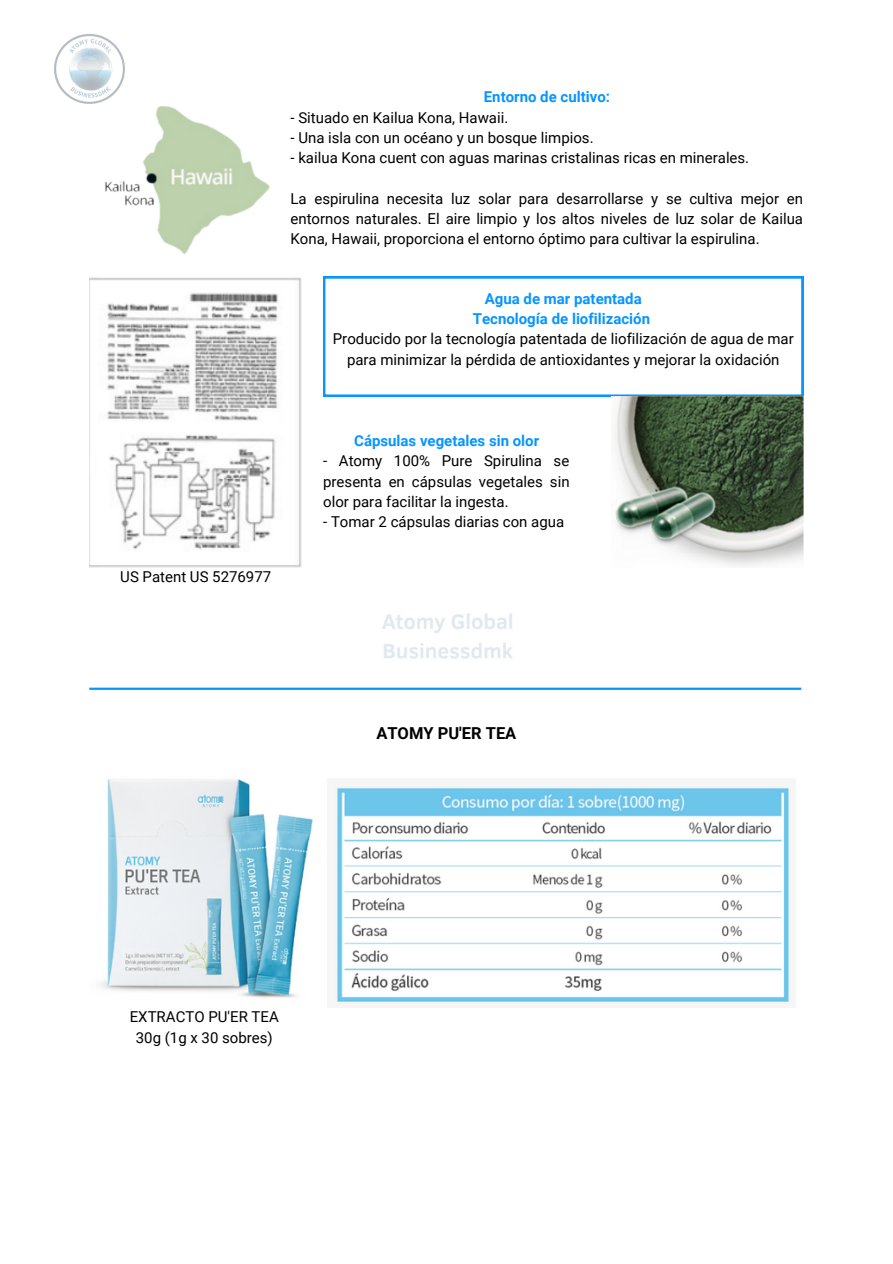
<style>
.page{position:relative;width:893px;height:1264px;background:#fff}
.page>*{position:absolute;margin:0;border:0;box-sizing:border-box;transform-origin:0 0}
.t1{font:700 16.5px "Roboto";color:#000}
.t2{font:15px/20.2px "Roboto";color:#000;text-align:center}
.t3{font:700 15px/20.2px "Roboto";color:#0795ff;text-align:center}
</style>
<div class="page">
<img style="left:105px;top:106px;width:165px;height:148px">
<img style="left:89px;top:277px;width:213px;height:290px">
<svg style="left:323px;top:276px;width:480px;height:121px"></svg>
<img style="left:611px;top:396px;width:192px;height:170px">
<img style="left:382px;top:613px;width:131px;height:46px">
<img style="left:54px;top:34px;width:71px;height:70px">
<hr style="left:89px;top:687px;width:712px;height:3px;background:#0795ff">
<img style="left:100px;top:779px;width:213px;height:219px">
<img style="left:336px;top:787px;width:455px;height:217px">
<p class="t3" style="left:484px;top:87px;width:128px">Entorno de cultivo:</p>
<p class="t2" style="left:290px;top:107px;width:219px">- Situado en Kailua Kona, Hawaii.</p>
<p class="t2" style="left:290px;top:128px;width:304px">- Una isla con un océano y un bosque limpios.</p>
<p class="t2" style="left:290px;top:148px;width:460px">- kailua Kona cuent con aguas marinas cristalinas ricas en minerales.</p>
<p class="t2" style="left:290px;top:188px;width:514px;text-align:justify">La espirulina necesita luz solar para desarrollarse y se cultiva mejor en entornos naturales. El aire limpio y los altos niveles de luz solar de Kailua Kona, Hawaii, proporciona el entorno óptimo para cultivar la espirulina.</p>
<p class="t3" style="left:473px;top:288px;width:179px">Agua de mar patentada<br>Tecnología de liofilización</p>
<p class="t2" style="left:333px;top:329px;width:462px">Producido por la tecnología patentada de liofilización de agua de mar para minimizar la pérdida de antioxidantes y mejorar la oxidación</p>
<p class="t2" style="left:120px;top:566px;width:152px">US Patent US 5276977</p>
<p class="t3" style="left:354px;top:431px;width:186px">Cápsulas vegetales sin olor</p>
<p class="t2" style="left:323px;top:451px;width:248px;text-align:justify">- Atomy 100% Pure Spirulina se presenta en cápsulas vegetales sin olor para facilitar la ingesta.</p>
<p class="t2" style="left:323px;top:512px;width:242px">- Tomar 2 cápsulas diarias con agua</p>
<p class="t1" style="left:376px;top:723px;width:141px">ATOMY PU'ER TEA</p>
<p class="t2" style="left:130px;top:1007px;width:150px">EXTRACTO PU'ER TEA<br>30g (1g x 30 sobres)</p>
</div>
